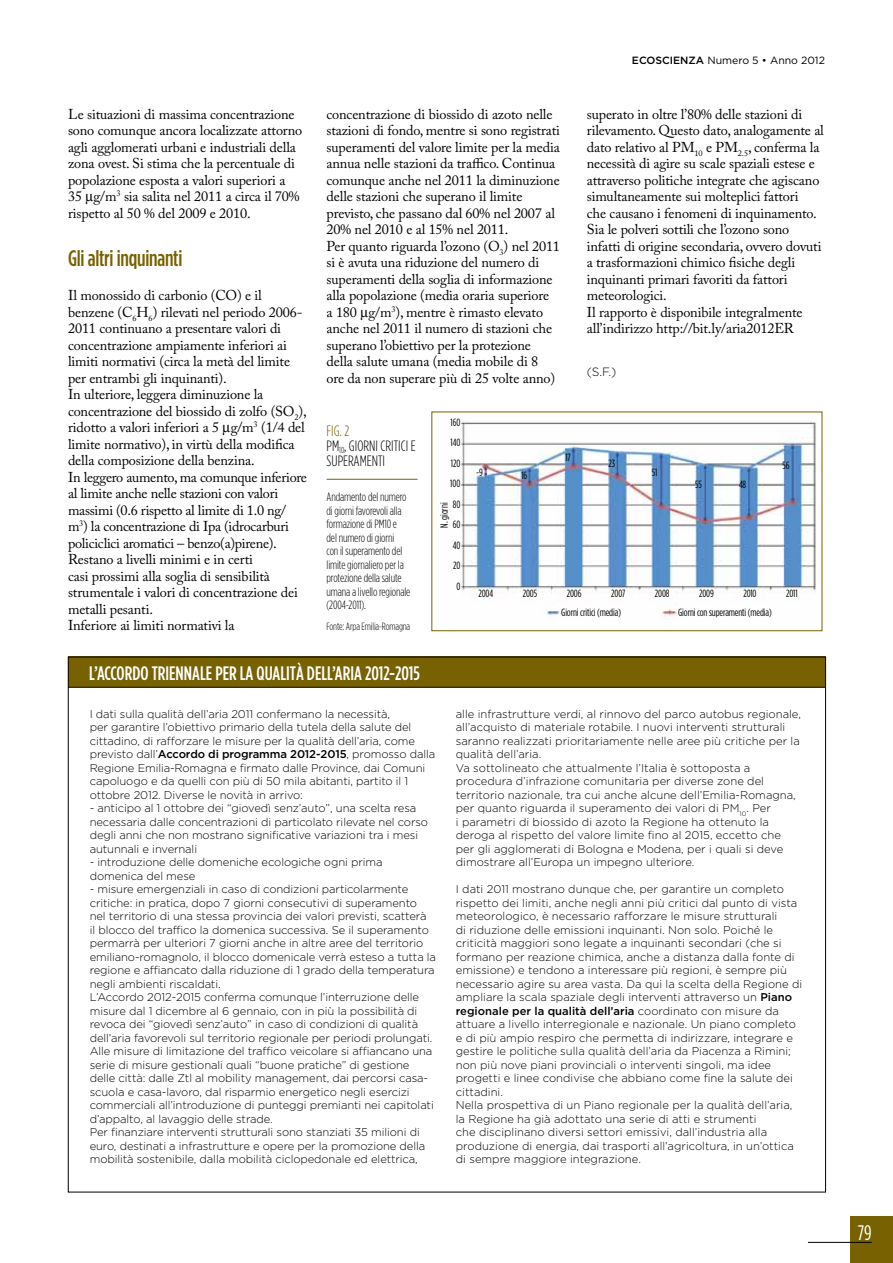
<style>
.page{position:relative;width:893px;height:1263px;background:#fff}
.page>*{position:absolute;margin:0;border:0;box-sizing:border-box;transform-origin:0 0}
.t1{font:500 22.5px "Gotham Condensed";letter-spacing:-.01em;color:#776100}
.t2{font:21px "Gotham Condensed";color:#fff}
.t3{font:500 condensed 19.5px "Gotham HTF";color:#fff}
.t4{font:300 condensed 15px/15px "Gotham HTF";color:#000}
.t5{font:14.25px/16.5px "Adobe Caslon Pro";letter-spacing:-.01em;color:#000}
.t6{font:300 condensed 12px/13.5px "Gotham HTF";letter-spacing:-.01em;color:#000}
.t7{font:300 12px "Gotham HTF";color:#000}
.t8{font:300 11.25px/13.5px "Gotham HTF";letter-spacing:-.01em;color:#000}
.t9{font:10.5px "Gotham Condensed";letter-spacing:-.01em;color:#000}
.t10{font:10.5px "Gotham";color:#000}
.t11{font:300 10.5px "Gotham Condensed";letter-spacing:-.01em;color:#000}
.t12{font:condensed 10.5px/20.5px "Gotham HTF";letter-spacing:-.01em;color:#000;text-align:center}
.s1{font-weight:500}
.s2{color:#776100}
</style>
<div class="page">
<div style="left:850px;top:1216px;width:43px;height:47px;background:#776100"></div>
<hr style="left:808px;top:1242px;width:64px;height:1px;background:#000">
<hr style="left:327px;top:479px;width:91px;height:1px;background:#776100">
<img style="left:461px;top:420px;width:356px;height:197px">
<div style="left:68px;top:657px;width:758px;height:30px;background:#776100"></div>
<hr style="left:68px;top:687px;width:758px;height:1px;background:#000">
<p class="t5" style="left:68px;top:105px;width:236px">Le situazioni di massima concentrazione sono comunque ancora localizzate attorno agli agglomerati urbani e industriali della zona ovest. Si stima che la percentuale di popolazione esposta a valori superiori a 35 g/m<sup>3</sup> sia salita nel 2011 a circa il 70% rispetto al 50 % del 2009 e 2010.</p>
<h1 class="t1" style="left:68px;top:245px;width:116px">Gli altri inquinanti</h1>
<p class="t5" style="left:68px;top:287px;width:240px">Il monossido di carbonio (CO) e il benzene (C<sub>6</sub>H<sub>6</sub>) rilevati nel periodo 2006- 2011 continuano a presentare valori di concentrazione ampiamente inferiori ai limiti normativi (circa la metà del limite per entrambi gli inquinanti).<br>In ulteriore, leggera diminuzione la concentrazione del biossido di zolfo (SO<sub>2</sub>), ridotto a valori inferiori a 5 g/m<sup>3</sup> (1/4 del limite normativo), in virtù della modifica della composizione della benzina.<br>In leggero aumento, ma comunque inferiore al limite anche nelle stazioni con valori massimi (0.6 rispetto al limite di 1.0 ng/ m<sup>3</sup>) la concentrazione di Ipa (idrocarburi policiclici aromatici – benzo(a)pirene).<br>Restano a livelli minimi e in certi<br>casi prossimi alla soglia di sensibilità strumentale i valori di concentrazione dei metalli pesanti.<br>Inferiore ai limiti normativi la</p>
<p class="t10" style="left:632px;top:55px;width:195px"><span class="s1">ECOSCIENZA</span> Numero 5 • Anno 2012</p>
<p class="t5" style="left:587px;top:105px;width:239px">superato in oltre l’80% delle stazioni di rilevamento. Questo dato, analogamente al dato relativo al PM<sub>10</sub> e PM<sub>2.5</sub>, conferma la necessità di agire su scale spaziali estese e attraverso politiche integrate che agiscano simultaneamente sui molteplici fattori<br>che causano i fenomeni di inquinamento.<br>Sia le polveri sottili che l’ozono sono infatti di origine secondaria, ovvero dovuti a trasformazioni chimico fisiche degli inquinanti primari favoriti da fattori meteorologici.<br>Il rapporto è disponibile integralmente all’indirizzo http://bit.ly/aria2012ER</p>
<p class="t7" style="left:587px;top:365px;width:31px">(S.F.)</p>
<p class="t5" style="left:327px;top:105px;width:235px">concentrazione di biossido di azoto nelle stazioni di fondo, mentre si sono registrati superamenti del valore limite per la media annua nelle stazioni da traffico. Continua comunque anche nel 2011 la diminuzione delle stazioni che superano il limite previsto, che passano dal 60% nel 2007 al 20% nel 2010 e al 15% nel 2011.<br>Per quanto riguarda l’ozono (O<sub>3</sub>) nel 2011 si è avuta una riduzione del numero di superamenti della soglia di informazione alla popolazione (media oraria superiore<br>a 180 g/m<sup>3</sup>), mentre è rimasto elevato anche nel 2011 il numero di stazioni che superano l’obiettivo per la protezione della salute umana (media mobile di 8<br>ore da non superare più di 25 volte anno)</p>
<h3 class="t4" style="left:327px;top:423px;width:59px"><span class="s2">Fig. 2<br></span>PM<sub>10</sub>, Giorni critici</h3>
<p class="t12" style="left:450px;top:412px;width:12px">160<br>140<br>120<br>100<br>80<br>60<br>40<br>20<br>0</p>
<h3 class="t4" style="left:411px;top:438px;width:6px">e</h3>
<p class="t9" style="left:565px;top:451px;width:7px">17</p>
<h3 class="t4" style="left:327px;top:453px;width:51px">superamenti</h3>
<p class="t6" style="left:327px;top:490px;width:85px">Andamento del numero di giorni favorevoli alla formazione di PM10 e del numero di giorni<br>con il superamento del limite giornaliero per la protezione della salute umana a livello regionale (2004-2011).</p>
<p class="t11" style="left:327px;top:621px;width:85px">Fonte: Arpa Emilia-Romagna</p>
<p class="t9" style="left:608px;top:457px;width:8px">23</p>
<p class="t9" style="left:782px;top:460px;width:9px">56</p>
<p class="t9" style="left:476px;top:466px;width:8px">-9</p>
<p class="t9" style="left:521px;top:469px;width:7px">16</p>
<p class="t9" style="left:652px;top:466px;width:7px">51</p>
<p class="t9" style="left:695px;top:479px;width:8px">55</p>
<p class="t9" style="left:739px;top:478px;width:9px">48</p>
<p class="t9" style="left:438px;top:527px;width:26px;rotate:-90deg">N. giorni</p>
<p class="t9" style="left:478px;top:588px;width:16px">2004</p>
<p class="t9" style="left:523px;top:588px;width:16px">2005</p>
<p class="t9" style="left:567px;top:588px;width:16px">2006</p>
<p class="t9" style="left:611px;top:588px;width:16px">2007</p>
<p class="t9" style="left:655px;top:588px;width:16px">2008</p>
<p class="t9" style="left:699px;top:588px;width:16px">2009</p>
<p class="t9" style="left:743px;top:588px;width:15px">2010</p>
<p class="t9" style="left:786px;top:588px;width:13px">2011</p>
<p class="t9" style="left:561px;top:606px;width:61px">Giorni critici (media)</p>
<p class="t9" style="left:678px;top:606px;width:95px">Giorni con superamenti (media)</p>
<h3 class="t3" style="left:89px;top:662px;width:332px">L’ACCORDO TRIENNALE PER LA QUALITà DELL’ARIA 2012-2015</h3>
<p class="t8" style="left:90px;top:707px;width:347px">I dati sulla qualità dell’aria 2011 confermano la necessità,<br>per garantire l’obiettivo primario della tutela della salute del cittadino, di rafforzare le misure per la qualità dell’aria, come previsto dall’<span class="s1">Accordo di programma 2012-2015</span>, promosso dalla Regione Emilia-Romagna e firmato dalle Province, dai Comuni capoluogo e da quelli con più di 50 mila abitanti, partito il 1 ottobre 2012. Diverse le novità in arrivo:</p>
<p class="t8" style="left:90px;top:801px;width:340px">- anticipo al 1 ottobre dei “giovedì senz’auto”, una scelta resa necessaria dalle concentrazioni di particolato rilevate nel corso degli anni che non mostrano significative variazioni tra i mesi autunnali e invernali</p>
<p class="t8" style="left:90px;top:855px;width:294px">- introduzione delle domeniche ecologiche ogni prima domenica del mese</p>
<p class="t8" style="left:90px;top:882px;width:348px">- misure emergenziali in caso di condizioni particolarmente critiche: in pratica, dopo 7 giorni consecutivi di superamento<br>nel territorio di una stessa provincia dei valori previsti, scatterà<br>il blocco del traffico la domenica successiva. Se il superamento permarrà per ulteriori 7 giorni anche in altre aree del territorio emiliano-romagnolo, il blocco domenicale verrà esteso a tutta la regione e affiancato dalla riduzione di 1 grado della temperatura negli ambienti riscaldati.<br>L’Accordo 2012-2015 conferma comunque l’interruzione delle misure dal 1 dicembre al 6 gennaio, con in più la possibilità di revoca dei “giovedì senz’auto” in caso di condizioni di qualità dell’aria favorevoli sul territorio regionale per periodi prolungati.<br>Alle misure di limitazione del traffico veicolare si affiancano una serie di misure gestionali quali “buone pratiche” di gestione delle città: dalle Ztl al mobility management, dai percorsi casa&shy;scuola e casa-lavoro, dal risparmio energetico negli esercizi commerciali all’introduzione di punteggi premianti nei capitolati d’appalto, al lavaggio delle strade.<br>Per finanziare interventi strutturali sono stanziati 35 milioni di euro, destinati a infrastrutture e opere per la promozione della mobilità sostenibile, dalla mobilità ciclopedonale ed elettrica,</p>
<p class="t8" style="left:456px;top:707px;width:347px">alle infrastrutture verdi, al rinnovo del parco autobus regionale, all’acquisto di materiale rotabile. I nuovi interventi strutturali saranno realizzati prioritariamente nelle aree più critiche per la qualità dell’aria.<br>Va sottolineato che attualmente l’Italia è sottoposta a procedura d’infrazione comunitaria per diverse zone del territorio nazionale, tra cui anche alcune dell’Emilia-Romagna, per quanto riguarda il superamento dei valori di PM<sub>10</sub>. Per<br>i parametri di biossido di azoto la Regione ha ottenuto la deroga al rispetto del valore limite fino al 2015, eccetto che per gli agglomerati di Bologna e Modena, per i quali si deve dimostrare all’Europa un impegno ulteriore.</p>
<p class="t8" style="left:456px;top:882px;width:348px">I dati 2011 mostrano dunque che, per garantire un completo rispetto dei limiti, anche negli anni più critici dal punto di vista meteorologico, è necessario rafforzare le misure strutturali<br>di riduzione delle emissioni inquinanti. Non solo. Poiché le criticità maggiori sono legate a inquinanti secondari (che si formano per reazione chimica, anche a distanza dalla fonte di emissione) e tendono a interessare più regioni, è sempre più necessario agire su area vasta. Da qui la scelta della Regione di ampliare la scala spaziale degli interventi attraverso un <span class="s1">Piano regionale per la qualità dell’aria</span> coordinato con misure da attuare a livello interregionale e nazionale. Un piano completo e di più ampio respiro che permetta di indirizzare, integrare e gestire le politiche sulla qualità dell’aria da Piacenza a Rimini; non più nove piani provinciali o interventi singoli, ma idee progetti e linee condivise che abbiano come fine la salute dei cittadini.<br>Nella prospettiva di un Piano regionale per la qualità dell’aria, la Regione ha già adottato una serie di atti e strumenti<br>che disciplinano diversi settori emissivi, dall’industria alla produzione di energia, dai trasporti all’agricoltura, in un’ottica di sempre maggiore integrazione.</p>
<h2 class="t2" style="left:858px;top:1221px;width:15px">79</h2>
</div>
